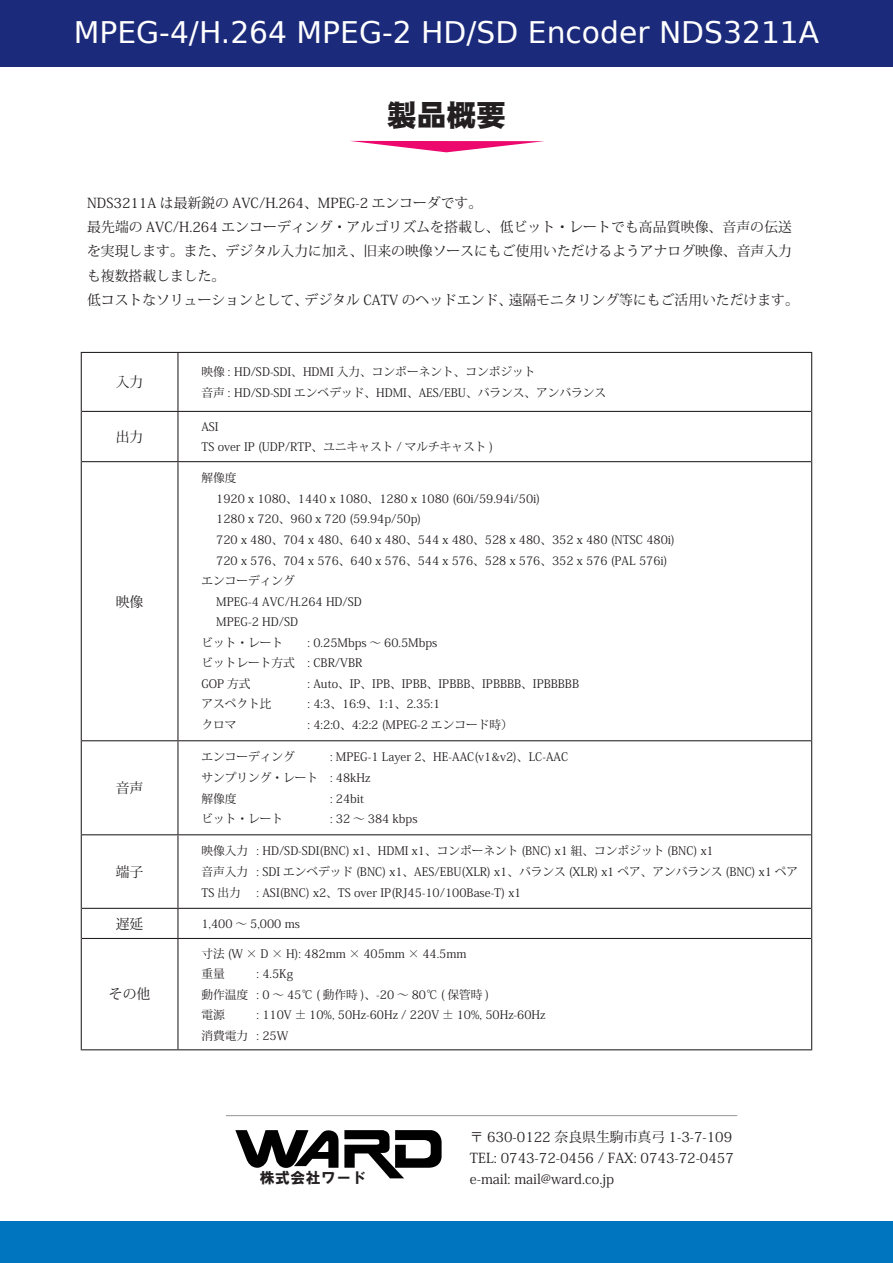
<style>
.page{position:relative;width:893px;height:1263px;background:#fff}
.page>*{position:absolute;margin:0;border:0;box-sizing:border-box;transform-origin:0 0}
.t1{font:29.7px "Bitstream Vera Sans";color:#fff}
.t2{font:29.7px "DF Gothic EB WIN RKSJ H";color:#231f20}
.t3{font:14.85px "HG Soei Kakugothic UB";letter-spacing:.03em;color:#231f20}
.t4{font:13.8px/24.2px "Koz Min Std";color:#231f20}
.t5{font:11.7px/20.5px "Koz Min Std";color:#231f20}
</style>
<div class="page">
<hr style="left:81px;top:352px;width:97px;height:1px;background:#231f20">
<hr style="left:178px;top:352px;width:634px;height:1px;background:#231f20">
<hr style="left:82px;top:411px;width:96px;height:1px;background:#231f20">
<hr style="left:178px;top:411px;width:633px;height:1px;background:#231f20">
<hr style="left:82px;top:461px;width:96px;height:1px;background:#231f20">
<hr style="left:178px;top:461px;width:633px;height:1px;background:#231f20">
<hr style="left:82px;top:740px;width:96px;height:1px;background:#231f20">
<hr style="left:178px;top:740px;width:633px;height:1px;background:#231f20">
<hr style="left:82px;top:834px;width:96px;height:1px;background:#231f20">
<hr style="left:178px;top:834px;width:633px;height:1px;background:#231f20">
<hr style="left:82px;top:908px;width:96px;height:1px;background:#231f20">
<hr style="left:178px;top:908px;width:633px;height:1px;background:#231f20">
<hr style="left:82px;top:938px;width:96px;height:1px;background:#231f20">
<hr style="left:178px;top:938px;width:633px;height:1px;background:#231f20">
<hr style="left:81px;top:1049px;width:97px;height:1px;background:#231f20">
<hr style="left:178px;top:1049px;width:634px;height:1px;background:#231f20">
<hr style="left:81px;top:353px;width:1px;height:58px;background:#231f20">
<hr style="left:177px;top:353px;width:1px;height:58px;background:#231f20">
<hr style="left:811px;top:353px;width:1px;height:58px;background:#231f20">
<hr style="left:81px;top:411px;width:1px;height:51px;background:#231f20">
<hr style="left:177px;top:412px;width:1px;height:49px;background:#231f20">
<hr style="left:811px;top:411px;width:1px;height:51px;background:#231f20">
<hr style="left:81px;top:462px;width:1px;height:279px;background:#231f20">
<hr style="left:177px;top:462px;width:1px;height:278px;background:#231f20">
<hr style="left:811px;top:462px;width:1px;height:279px;background:#231f20">
<hr style="left:81px;top:741px;width:1px;height:94px;background:#231f20">
<hr style="left:177px;top:741px;width:1px;height:93px;background:#231f20">
<hr style="left:811px;top:741px;width:1px;height:94px;background:#231f20">
<hr style="left:81px;top:835px;width:1px;height:73px;background:#231f20">
<hr style="left:177px;top:835px;width:1px;height:73px;background:#231f20">
<hr style="left:811px;top:835px;width:1px;height:73px;background:#231f20">
<hr style="left:81px;top:908px;width:1px;height:30px;background:#231f20">
<svg style="left:177px;top:909px;width:1px;height:29px"></svg>
<hr style="left:811px;top:908px;width:1px;height:30px;background:#231f20">
<hr style="left:81px;top:938px;width:1px;height:111px;background:#231f20">
<hr style="left:177px;top:939px;width:1px;height:110px;background:#231f20">
<hr style="left:811px;top:938px;width:1px;height:111px;background:#231f20">
<div style="left:0;top:0;width:893px;height:67px;background:#1b2a7a"></div>
<div style="left:0;top:1221px;width:893px;height:42px;background:#0075bf"></div>
<hr style="left:226px;top:1115px;width:511px;height:1px;background:#9b9ca0">
<svg style="left:235px;top:1130px;width:207px;height:48px"></svg>
<svg style="left:351px;top:141px;width:193px;height:11px"></svg>
<h1 class="t1" style="left:74px;top:15px;width:747px">MPEG-4/H.264 MPEG-2 HD/SD Encoder NDS3211A</h1>
<h1 class="t2" style="left:387px;top:100px;width:121px">製品概要</h1>
<p class="t4" style="left:87px;top:191px;width:713px">NDS3211A は最新鋭の AVC/H.264、MPEG-2 エンコーダです。<br>最先端の AVC/H.264 エンコーディング・アルゴリズムを搭載し、低ビット・レートでも高品質映像、音声の伝送を実現します。また、デジタル入力に加え、旧来の映像ソースにもご使用いただけるようアナログ映像、音声入力も複数搭載しました。<br>低コストなソリューションとして、デジタル CATV のヘッドエンド、遠隔モニタリング等にもご活用いただけます。</p>
<p class="t4" style="left:116px;top:370px;width:29px">入力</p>
<p class="t5" style="left:201px;top:362px;width:406px">映像 : HD/SD-SDI、HDMI 入力、コンポーネント、コンポジット<br>音声 : HD/SD-SDI エンベデッド、HDMI、AES/EBU、バランス、アンバランス</p>
<p class="t4" style="left:116px;top:425px;width:29px">出力</p>
<p class="t5" style="left:201px;top:416px;width:293px">ASI<br>TS over IP (UDP/RTP、ユニキャスト / マルチキャスト )</p>
<p class="t4" style="left:116px;top:589px;width:29px">映像</p>
<p class="t4" style="left:116px;top:776px;width:29px">音声</p>
<p class="t4" style="left:116px;top:860px;width:29px">端子</p>
<p class="t5" style="left:201px;top:468px;width:475px">解像度<br>　1920 x 1080、1440 x 1080、1280 x 1080 (60i/59.94i/50i)<br>　1280 x 720、960 x 720 (59.94p/50p)<br>　 720 x 480、704 x 480、640 x 480、544 x 480、528 x 480、352 x 480 (NTSC 480i)　 720 x 576、704 x 576、640 x 576、544 x 576、528 x 576、352 x 576 (PAL 576i)エンコーディング<br>　MPEG-4 AVC/H.264 HD/SD<br>　MPEG-2 HD/SD<br>ビット･レート</p>
<p class="t5" style="left:201px;top:632px;width:238px;text-indent:106px">: 0.25Mbps ～ 60.5Mbpsビットレート方式 : CBR/VBR<br>GOP 方式</p>
<p class="t5" style="left:308px;top:673px;width:273px">: Auto、IP、IPB、IPBB、IPBBB、IPBBBB、IPBBBBB</p>
<p class="t5" style="left:201px;top:694px;width:72px">アスペクト比</p>
<p class="t5" style="left:308px;top:694px;width:134px">: 4:3、16:9、1:1、2.35:1</p>
<p class="t5" style="left:201px;top:714px;width:37px">クロマ</p>
<p class="t5" style="left:308px;top:714px;width:207px">: 4:2:0、4:2:2 (MPEG-2 エンコード時）</p>
<p class="t5" style="left:201px;top:747px;width:95px">エンコーディング</p>
<p class="t5" style="left:201px;top:747px;width:369px;text-indent:129px">: MPEG-1 Layer 2、HE-AAC(v1&amp;v2)、LC-AACサンプリング・レート : 48kHz<br>解像度</p>
<p class="t5" style="left:330px;top:788px;width:35px">: 24bit</p>
<p class="t5" style="left:201px;top:809px;width:83px">ビット･レート</p>
<p class="t5" style="left:330px;top:809px;width:89px">: 32 ～ 384 kbps</p>
<p class="t5" style="left:201px;top:841px;width:598px">映像入力 : HD/SD-SDI(BNC) x1、HDMI x1、コンポーネント (BNC) x1 組、コンポジット (BNC) x1<br>音声入力 : SDI エンベデッド (BNC) x1、AES/EBU(XLR) x1、バランス (XLR) x1 ペア、アンバランス (BNC) x1 ペア<br>TS 出力</p>
<p class="t5" style="left:257px;top:882px;width:266px">: ASI(BNC) x2、TS over IP(RJ45-10/100Base-T) x1</p>
<p class="t4" style="left:116px;top:912px;width:29px">遅延</p>
<p class="t5" style="left:201px;top:913px;width:100px">1,400 ～ 5,000 ms</p>
<p class="t4" style="left:109px;top:982px;width:43px">その他</p>
<p class="t5" style="left:201px;top:943px;width:267px">寸法 (W × D × H): 482mm × 405mm × 44.5mm重量</p>
<p class="t5" style="left:201px;top:963px;width:289px;text-indent:55px">: 4.5Kg<br>動作温度 : 0 ～ 45℃ ( 動作時 )、-20 ～ 80℃ ( 保管時 )電源</p>
<p class="t5" style="left:201px;top:1005px;width:346px;text-indent:55px">: 110V ± 10%, 50Hz-60Hz / 220V ± 10%, 50Hz-60Hz消費電力 : 25W</p>
<p class="t4" style="left:470px;top:1126px;width:266px;line-height:21.3px">〒 630-0122 奈良県生駒市真弓 1-3-7-109<br>TEL: 0743-72-0456 / FAX: 0743-72-0457</p>
<p class="t3" style="left:260px;top:1170px;width:108px">株式会社ワード</p>
<p class="t4" style="left:470px;top:1167px;width:146px">e-mail: mail@ward.co.jp</p>
</div>
